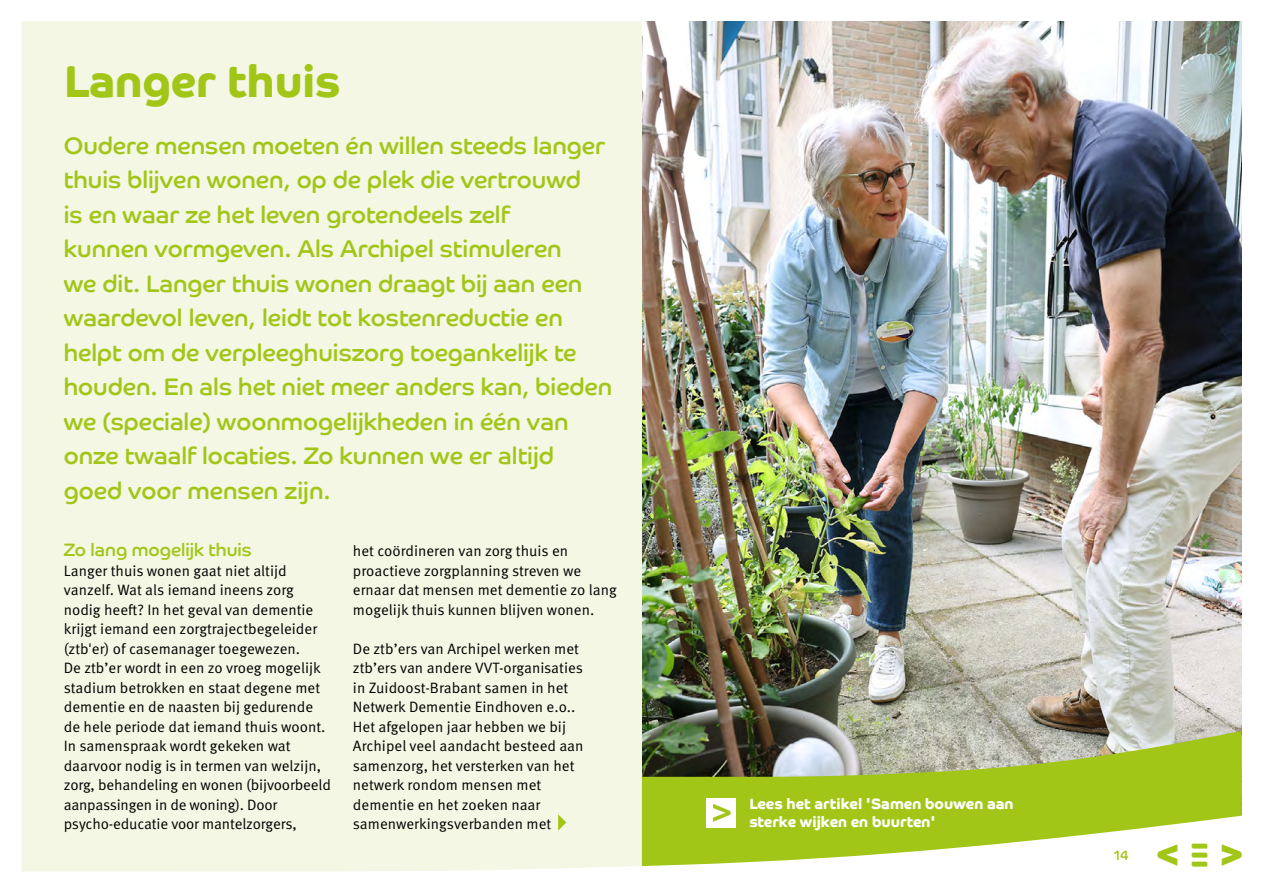
<style>
.page{position:relative;width:1263px;height:893px;background:#fff}
.page>*{position:absolute;margin:0;border:0;box-sizing:border-box;transform-origin:0 0}
.t1{font:700 45px "Co Headline";color:#a2c617}
.t2{font:700 40.5px "Co Headline";color:#a2c617}
.t3{font:700 31.5px "Co Headline";color:#a2c617}
.t4{font:24px/34.5px "Co Headline";color:#a2c617}
.t5{font:18px "Co Headline";color:#a2c617}
.t6{font:15px/19.5px "Meta Pro Norm";color:#000}
.t7{font:700 15px/18.6px "Co Headline";color:#fff}
.t8{font:13.5px "Co Headline";color:#a2c617}
</style>
<div class="page">
<div style="left:21px;top:21px;width:621px;height:795px;background:#f3f7e4"></div>
<img style="left:642px;top:21px;width:600px;height:710px">
<svg style="left:642px;top:731px;width:600px;height:85px;background:#9bb145"></svg>
<svg style="left:558px;top:814px;width:8px;height:2px"></svg>
<svg style="left:21px;top:816px;width:1218px;height:56px;fill:#f3f7e4"></svg>
<div style="left:707px;top:798px;width:29px;height:29px;background:#fff"></div>
<svg style="left:713px;top:804px;width:18px;height:18px"></svg>
<h1 class="t1" style="left:64px;top:55px;width:278px">Langer thuis</h1>
<p class="t4" style="left:64px;top:128px;width:550px">Oudere mensen moeten én willen steeds langer thuis blijven wonen, op de plek die vertrouwd<br>is en waar ze het leven grotendeels zelf<br>kunnen vormgeven. Als Archipel stimuleren<br>we dit. Langer thuis wonen draagt bij aan een waardevol leven, leidt tot kostenreductie en helpt om de verpleeghuiszorg toegankelijk te houden. En als het niet meer anders kan, bieden we (speciale) woonmogelijkheden in één van onze twaalf locaties. Zo kunnen we er altijd goed voor mensen zijn.</p>
<p class="t5" style="left:64px;top:539px;width:189px">Zo lang mogelijk thuis</p>
<p class="t6" style="left:64px;top:560px;width:269px">Langer thuis wonen gaat niet altijd vanzelf. Wat als iemand ineens zorg nodig heeft? In het geval van dementie krijgt iemand een zorgtrajectbegeleider (ztb'er) of casemanager toegewezen.<br>De ztb’er wordt in een zo vroeg mogelijk stadium betrokken en staat degene met dementie en de naasten bij gedurende de hele periode dat iemand thuis woont.<br>In samenspraak wordt gekeken wat daarvoor nodig is in termen van welzijn, zorg, behandeling en wonen (bijvoorbeeld aanpassingen in de woning). Door psycho-educatie voor mantelzorgers,</p>
<p class="t6" style="left:353px;top:540px;width:265px">het coördineren van zorg thuis en proactieve zorgplanning streven we ernaar dat mensen met dementie zo lang mogelijk thuis kunnen blijven wonen.</p>
<p class="t6" style="left:353px;top:638px;width:232px">De ztb’ers van Archipel werken met ztb’ers van andere VVT-organisaties in Zuidoost-Brabant samen in het<br>Netwerk Dementie Eindhoven e.o..<br>Het afgelopen jaar hebben we bij<br>Archipel veel aandacht besteed aan samenzorg, het versterken van het netwerk rondom mensen met dementie en het zoeken naar samenwerkingsverbanden met</p>
<p class="t7" style="left:749px;top:794px;width:266px">Lees het artikel 'Samen bouwen aan sterke wijken en buurten'</p>
<h3 class="t3" style="left:1192px;top:834px;width:17px">–––</h3>
<p class="t8" style="left:1114px;top:848px;width:16px">14</p>
<h2 class="t2" style="left:1155px;top:832px;width:91px">&lt; &gt;</h2>
</div>
